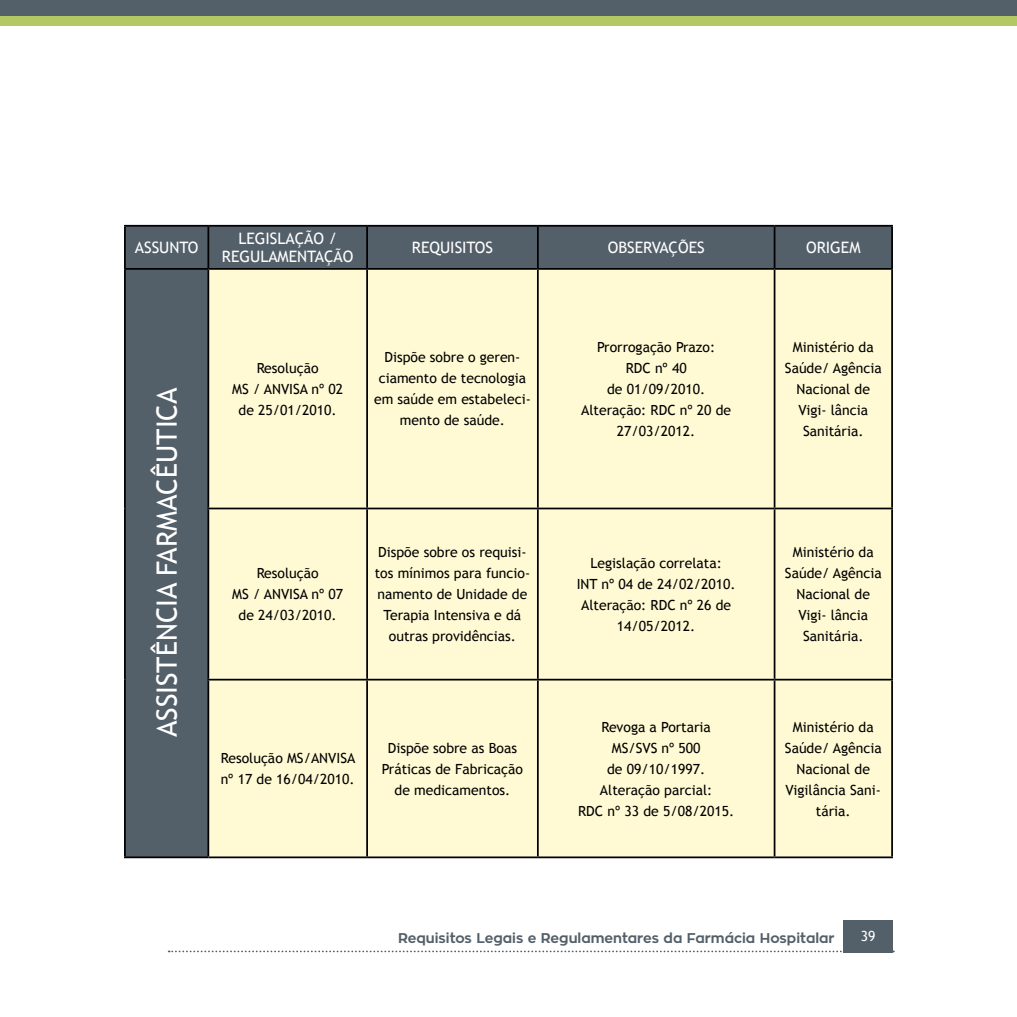
<style>
.page{position:relative;width:1017px;height:1017px;background:#fff}
.page>*{position:absolute;margin:0;border:0;box-sizing:border-box;transform-origin:0 0}
.t1{font:28px "Trebuchet MS";color:#fff}
.t2{font:15.75px/17.5px "Trebuchet MS";color:#fff;text-align:center}
.t3{font:14px/21px "Trebuchet MS";color:#000;text-align:center}
.t4{font:700 14px "Zona Pro";color:#535f69}
.t5{font:14px "Trebuchet MS";color:#fff}
</style>
<div class="page">
<svg style="left:169px;top:951px;width:725px;height:1px"></svg>
<div style="left:843px;top:920px;width:50px;height:32px;background:#535f69"></div>
<div style="left:0;top:0;width:1017px;height:17px;background:#535f69"></div>
<div style="left:0;top:16px;width:1017px;height:10px;background:#b3c863"></div>
<div style="left:126px;top:227px;width:765px;height:629px;background:#535f69"></div>
<div style="left:209px;top:270px;width:682px;height:586px;background:#fffad4"></div>
<hr style="left:208px;top:225px;width:159px;height:2px;background:#000">
<hr style="left:367px;top:225px;width:171px;height:2px;background:#000">
<hr style="left:366px;top:227px;width:2px;height:41px;background:#000">
<hr style="left:538px;top:225px;width:237px;height:2px;background:#000">
<hr style="left:537px;top:227px;width:2px;height:41px;background:#000">
<hr style="left:775px;top:225px;width:118px;height:2px;background:#000">
<hr style="left:774px;top:227px;width:1px;height:41px;background:#000">
<hr style="left:891px;top:227px;width:2px;height:41px;background:#000">
<hr style="left:124px;top:856px;width:84px;height:2px;background:#000">
<hr style="left:208px;top:268px;width:159px;height:2px;background:#000">
<hr style="left:367px;top:268px;width:171px;height:2px;background:#000">
<hr style="left:366px;top:270px;width:2px;height:238px;background:#000">
<hr style="left:538px;top:268px;width:237px;height:2px;background:#000">
<hr style="left:537px;top:270px;width:2px;height:238px;background:#000">
<hr style="left:775px;top:268px;width:118px;height:2px;background:#000">
<hr style="left:774px;top:270px;width:1px;height:238px;background:#000">
<hr style="left:891px;top:270px;width:2px;height:238px;background:#000">
<hr style="left:207px;top:508px;width:160px;height:1px;background:#000">
<hr style="left:367px;top:508px;width:171px;height:1px;background:#000">
<hr style="left:366px;top:509px;width:2px;height:170px;background:#000">
<hr style="left:366px;top:680px;width:2px;height:176px;background:#000">
<hr style="left:538px;top:508px;width:237px;height:1px;background:#000">
<hr style="left:537px;top:509px;width:2px;height:170px;background:#000">
<hr style="left:537px;top:680px;width:2px;height:176px;background:#000">
<hr style="left:775px;top:508px;width:118px;height:1px;background:#000">
<hr style="left:774px;top:509px;width:1px;height:170px;background:#000">
<hr style="left:891px;top:509px;width:2px;height:170px;background:#000">
<hr style="left:774px;top:680px;width:1px;height:176px;background:#000">
<hr style="left:891px;top:680px;width:2px;height:176px;background:#000">
<hr style="left:207px;top:679px;width:160px;height:1px;background:#000">
<hr style="left:208px;top:856px;width:159px;height:2px;background:#000">
<hr style="left:367px;top:679px;width:171px;height:1px;background:#000">
<hr style="left:367px;top:856px;width:171px;height:2px;background:#000">
<hr style="left:538px;top:679px;width:237px;height:1px;background:#000">
<hr style="left:538px;top:856px;width:237px;height:2px;background:#000">
<hr style="left:775px;top:679px;width:118px;height:1px;background:#000">
<hr style="left:775px;top:856px;width:118px;height:2px;background:#000">
<hr style="left:124px;top:270px;width:2px;height:238px;background:#000">
<hr style="left:207px;top:270px;width:2px;height:238px;background:#000">
<hr style="left:124px;top:508px;width:2px;height:172px;background:#000">
<hr style="left:207px;top:509px;width:2px;height:170px;background:#000">
<hr style="left:124px;top:680px;width:2px;height:176px;background:#000">
<hr style="left:207px;top:680px;width:2px;height:176px;background:#000">
<hr style="left:124px;top:227px;width:2px;height:41px;background:#000">
<hr style="left:124px;top:225px;width:84px;height:2px;background:#000">
<hr style="left:207px;top:227px;width:2px;height:41px;background:#000">
<hr style="left:124px;top:268px;width:84px;height:2px;background:#000">
<p class="t2" style="left:135px;top:239px;width:65px">ASSUNTO</p>
<p class="t2" style="left:222px;top:230px;width:133px">LEGISLAÇÃO /<br>REGULAMENTAÇÃO</p>
<p class="t2" style="left:412px;top:239px;width:83px">REQUISITOS</p>
<p class="t2" style="left:608px;top:239px;width:98px">OBSERVAÇÕES</p>
<p class="t2" style="left:806px;top:239px;width:56px">ORIGEM</p>
<h1 class="t1" style="left:151px;top:737px;width:351px;rotate:-90deg">ASSISTÊNCIA FARMACÊUTICA</h1>
<p class="t3" style="left:232px;top:358px;width:113px">Resolução<br>MS / ANVISA nº 02 de 25/01/2010.</p>
<p class="t3" style="left:374px;top:347px;width:158px">Dispõe sobre o geren&shy;ciamento de tecnologia em saúde em estabeleci&shy;mento de saúde.</p>
<p class="t3" style="left:581px;top:337px;width:152px">Prorrogação Prazo:<br>RDC nº 40<br>de 01/09/2010.<br>Alteração: RDC nº 20 de<br>27/03/2012.</p>
<p class="t3" style="left:785px;top:337px;width:98px">Ministério da<br>Saúde/ Agência<br>Nacional de<br>Vigi- lância<br>Sanitária.</p>
<p class="t3" style="left:232px;top:563px;width:113px">Resolução<br>MS / ANVISA nº 07 de 24/03/2010.</p>
<p class="t3" style="left:375px;top:542px;width:157px">Dispõe sobre os requisi&shy;tos mínimos para funcio&shy;namento de Unidade de<br>Terapia Intensiva e dá outras providências.</p>
<p class="t3" style="left:577px;top:552px;width:160px">Legislação correlata:<br>INT nº 04 de 24/02/2010.<br>Alteração: RDC nº 26 de<br>14/05/2012.</p>
<p class="t3" style="left:785px;top:542px;width:98px">Ministério da<br>Saúde/ Agência<br>Nacional de<br>Vigi- lância<br>Sanitária.</p>
<p class="t3" style="left:221px;top:748px;width:136px;text-align:left">Resolução MS/ANVISA nº 17 de 16/04/2010.</p>
<p class="t3" style="left:382px;top:737px;width:143px">Dispõe sobre as Boas<br>Práticas de Fabricação de medicamentos.</p>
<p class="t3" style="left:578px;top:716px;width:158px">Revoga a Portaria<br>MS/SVS nº 500<br>de 09/10/1997.<br>Alteração parcial:<br>RDC nº 33 de 5/08/2015.</p>
<p class="t3" style="left:785px;top:716px;width:98px">Ministério da<br>Saúde/ Agência<br>Nacional de<br>Vigilância Sani&shy;tária.</p>
<p class="t4" style="left:398px;top:929px;width:438px">Requisitos Legais e Regulamentares da Farmácia Hospitalar</p>
<p class="t5" style="left:861px;top:928px;width:16px">39</p>
</div>
